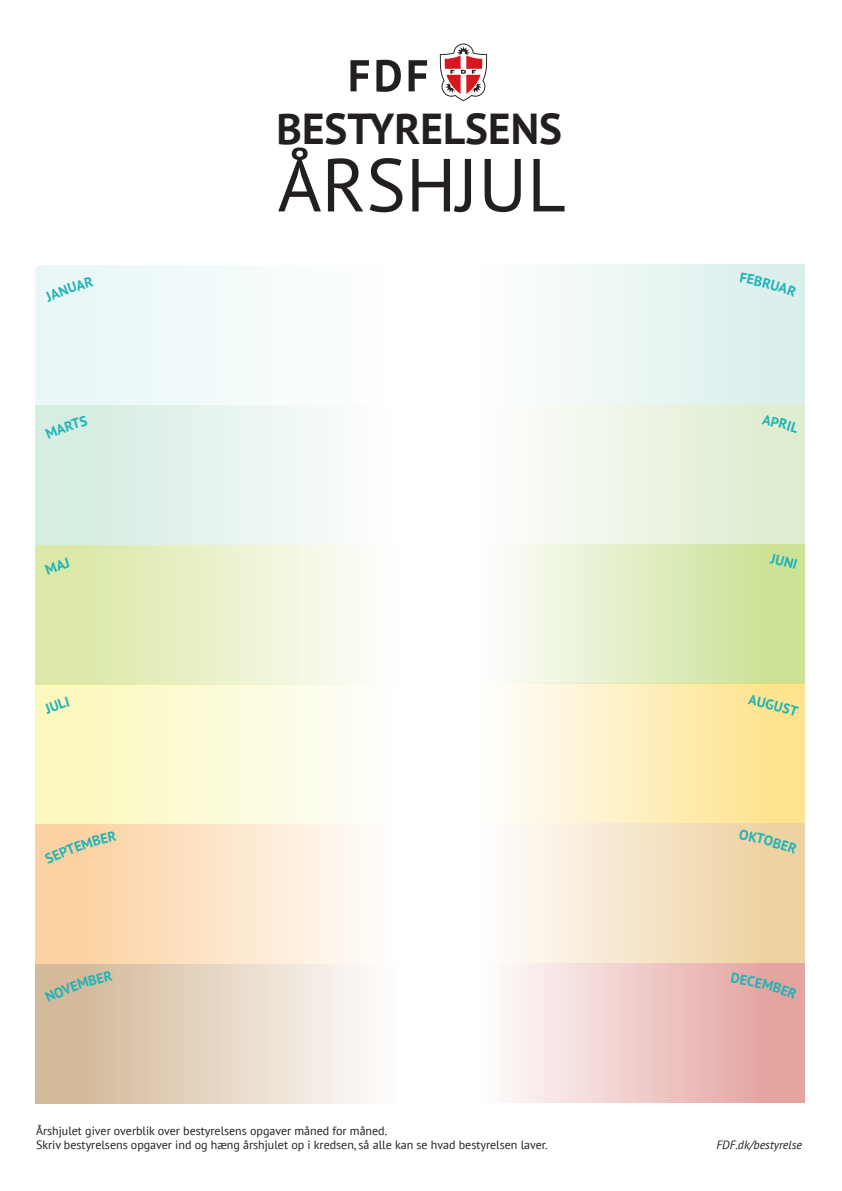
<style>
.page{position:relative;width:842px;height:1191px;background:#fff}
.page>*{position:absolute;margin:0;border:0;box-sizing:border-box;transform-origin:0 0}
.t1{font:75px "PT Sans";color:#231f20}
.t2{font:700 43.2px "PT Sans";color:#231f20}
.t3{font:12px/14.4px "PT Sans";color:#231f20}
.t4{font:italic 12px "PT Sans";color:#231f20}
</style>
<div class="page">
<svg style="left:350px;top:60px;width:19px;height:31px"></svg>
<svg style="left:376px;top:60px;width:25px;height:32px"></svg>
<svg style="left:409px;top:60px;width:18px;height:31px"></svg>
<svg style="left:439px;top:43px;width:48px;height:58px"></svg>
<div style="left:35px;top:265px;width:212px;height:140px;background:#eef9f9"></div>
<div style="left:35px;top:545px;width:402px;height:139px;background:linear-gradient(to right,#d7e69e,#fff)"></div>
<div style="left:35px;top:824px;width:402px;height:140px;background:linear-gradient(to right,#fbcd98,#fff)"></div>
<div style="left:35px;top:405px;width:402px;height:140px;background:linear-gradient(to right,#d2ebdf,#fff)"></div>
<div style="left:35px;top:684px;width:402px;height:140px;background:linear-gradient(to right,#faf7b7,#fff)"></div>
<div style="left:35px;top:964px;width:402px;height:140px;background:linear-gradient(to right,#cfb290,#fff)"></div>
<div style="left:439px;top:264px;width:366px;height:140px;background:linear-gradient(to right,#fff,#d8eeea)"></div>
<div style="left:439px;top:544px;width:366px;height:139px;background:linear-gradient(to right,#fff,#c6df8e)"></div>
<div style="left:439px;top:823px;width:366px;height:140px;background:linear-gradient(to right,#fff,#edce9a)"></div>
<div style="left:439px;top:404px;width:366px;height:140px;background:linear-gradient(to right,#fff,#dcebce)"></div>
<div style="left:439px;top:683px;width:366px;height:140px;background:linear-gradient(to right,#feffff,#fee185)"></div>
<div style="left:439px;top:963px;width:366px;height:140px;background:linear-gradient(to right,#fff,#e19d99)"></div>
<svg style="left:44px;top:276px;width:50px;height:26px"></svg>
<svg style="left:45px;top:557px;width:25px;height:17px"></svg>
<svg style="left:44px;top:831px;width:73px;height:33px;background:#fcd3a4"></svg>
<svg style="left:45px;top:415px;width:43px;height:23px"></svg>
<svg style="left:44px;top:696px;width:26px;height:18px"></svg>
<svg style="left:45px;top:970px;width:68px;height:32px;background:#d4ba9c"></svg>
<svg style="left:740px;top:273px;width:57px;height:23px"></svg>
<svg style="left:770px;top:553px;width:27px;height:16px"></svg>
<svg style="left:739px;top:829px;width:59px;height:25px"></svg>
<svg style="left:762px;top:414px;width:37px;height:19px"></svg>
<svg style="left:748px;top:694px;width:51px;height:23px"></svg>
<svg style="left:731px;top:972px;width:67px;height:27px;background:#e4a7a4"></svg>
<h2 class="t2" style="left:276px;top:100px;width:287px">BESTYRELSENS</h2>
<h1 class="t1" style="left:278px;top:137px;width:290px">ÅRSHJUL</h1>
<p class="t3" style="left:36px;top:1123px;width:513px">Årshjulet giver overblik over bestyrelsens opgaver måned for måned.<br>Skriv bestyrelsens opgaver ind og hæng årshjulet op i kredsen, så alle kan se hvad bestyrelsen laver.</p>
<p class="t4" style="left:716px;top:1137px;width:87px">FDF.dk/bestyrelse</p>
</div>
